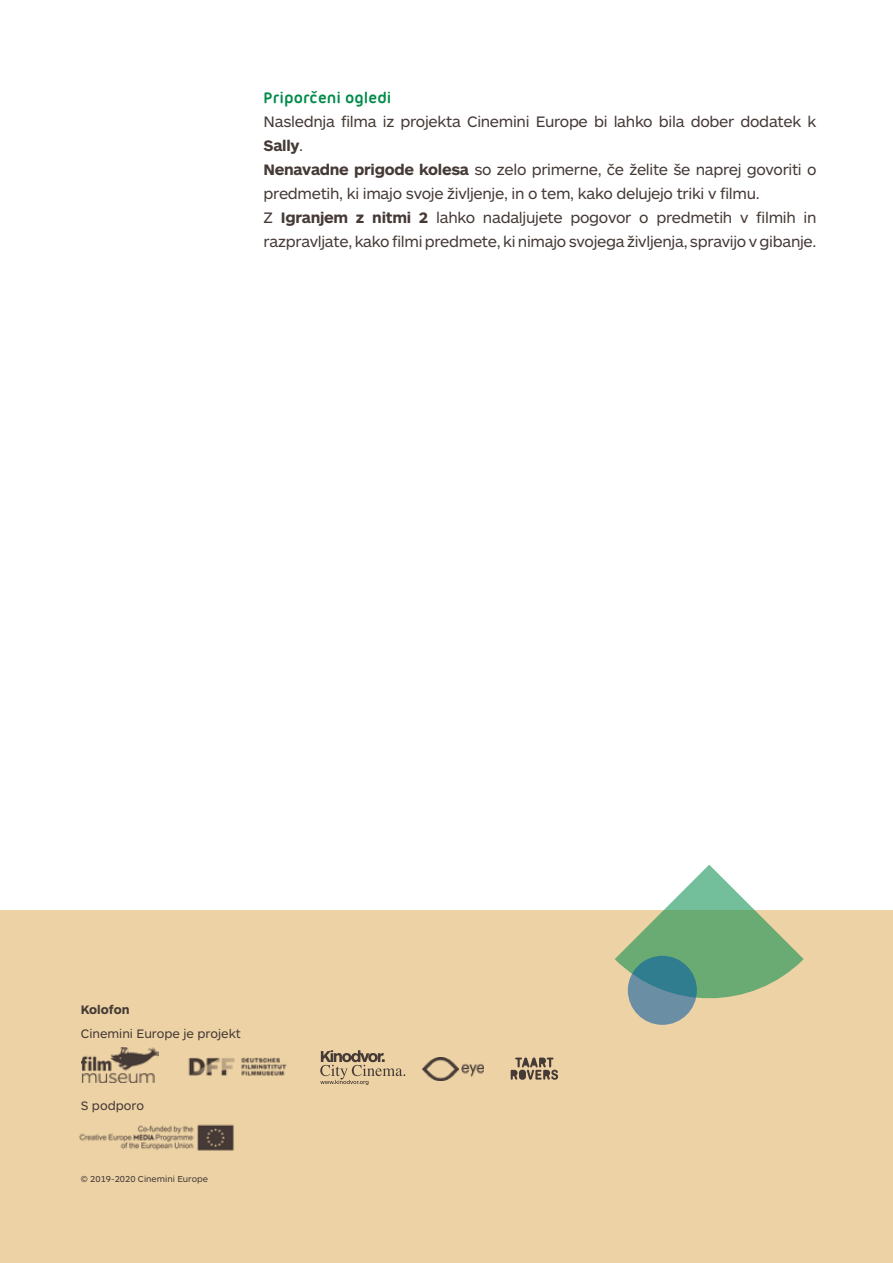
<style>
.page{position:relative;width:893px;height:1263px;background:#fff}
.page>*{position:absolute;margin:0;border:0;box-sizing:border-box;transform-origin:0 0}
.t1{font:700 16.5px "Ubuntu Titling";color:#008b4a}
.t2{font:15.75px/24px "ARS Maquette Pro";letter-spacing:-.02em;color:#453a36}
.t3{font:12.75px "ARS Maquette Pro";color:#453a36}
.t4{font:700 12.75px "ARS Maquette Pro";letter-spacing:-.005em;color:#453a36}
.t5{font:9px "ARS Maquette Pro";color:#453a36}
.s1{font-weight:700}
</style>
<div class="page">
<div style="left:0;top:910px;width:893px;height:353px;background:#ecd2a5"></div>
<svg style="left:615px;top:865px;width:189px;height:145px"></svg>
<svg style="left:628px;top:956px;width:69px;height:69px;fill:#6a8fa5"></svg>
<img style="left:79px;top:1124px;width:155px;height:27px">
<svg style="left:511px;top:1057px;width:47px;height:23px"></svg>
<svg style="left:320px;top:1050px;width:85px;height:35px"></svg>
<img style="left:188px;top:1057px;width:99px;height:19px">
<img style="left:423px;top:1058px;width:60px;height:23px">
<img style="left:82px;top:1047px;width:77px;height:36px">
<p class="t1" style="left:264px;top:88px;width:129px">Priporcˇeni ogledi</p>
<p class="t2" style="left:264px;top:109px;width:554px">Naslednja filma iz projekta Cinemini Europe bi lahko bila dober dodatek k <span class="s1">Sally</span>.<br><span class="s1">Nenavadne prigode kolesa</span> so zelo primerne, če želite še naprej govoriti o predmetih, ki imajo svoje življenje, in o tem, kako delujejo triki v filmu.<br>Z <span class="s1">Igranjem z nitmi 2</span> lahko nadaljujete pogovor o predmetih v filmih in razpravljate, kako filmi predmete, ki nimajo svojega življenja, spravijo v gibanje.</p>
<p class="t4" style="left:81px;top:1001px;width:50px">Kolofon</p>
<p class="t3" style="left:81px;top:1025px;width:162px">Cinemini Europe je projekt</p>
<p class="t3" style="left:81px;top:1097px;width:65px">S podporo</p>
<p class="t5" style="left:81px;top:1173px;width:129px">© 2019-2020 Cinemini Europe</p>
</div>
